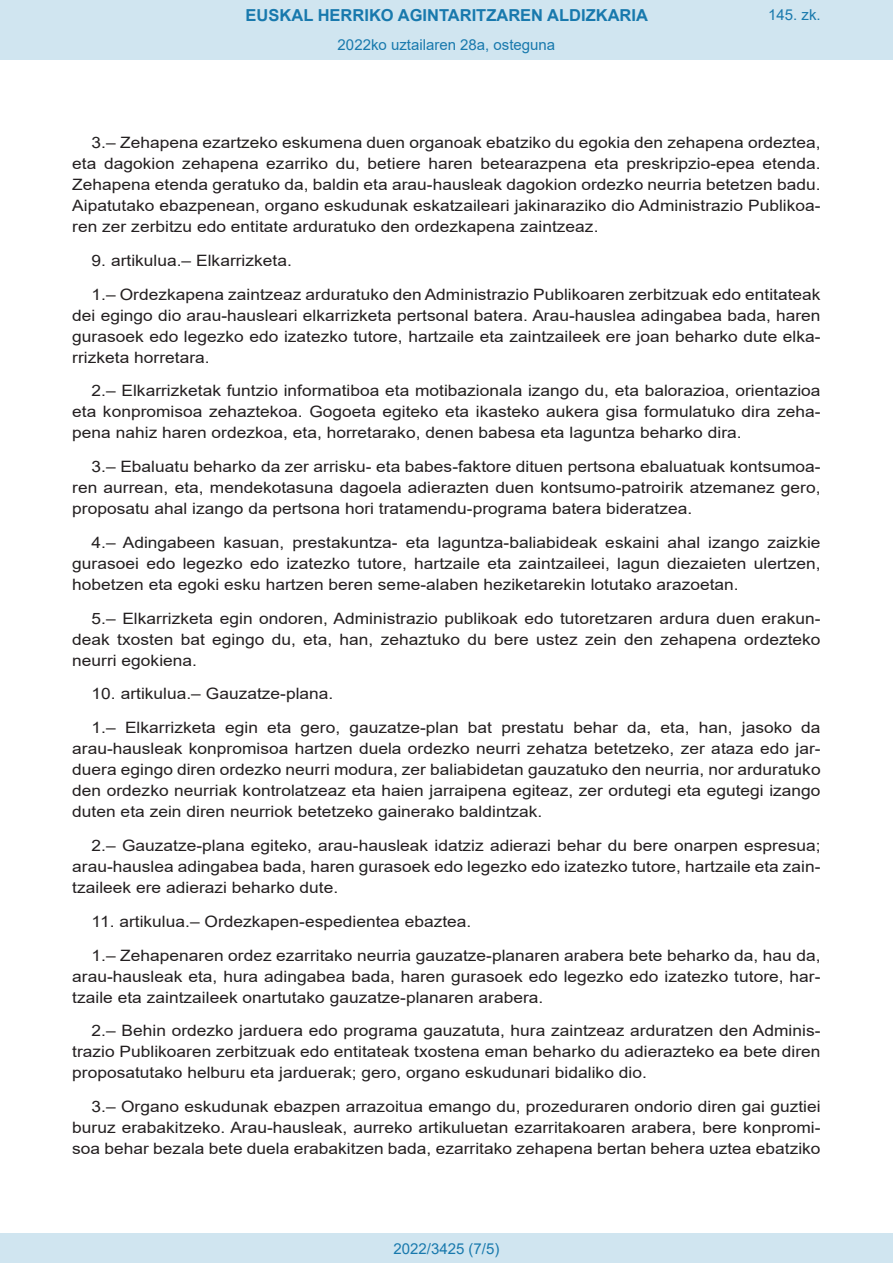
<style>
.page{position:relative;width:893px;height:1263px;background:#fff}
.page>*{position:absolute;margin:0;border:0;box-sizing:border-box;transform-origin:0 0}
.t1{font:700 16.5px "Arial";color:#1879ad}
.BOPVDetalle{font:15.6px/21px "Arial";color:#231f20;text-align:justify;scale:1.11 1}
.Paginacion_Centro{font:15px "Arial";color:#1879ad}
</style>
<div class="page">
<div style="left:0;top:0;width:893px;height:60px;background:#d0e5f0"></div>
<div style="left:0;top:1233px;width:893px;height:30px;background:#d0e5f0"></div>
<p class="t1" style="left:246px;top:3px;width:404px">EUSKAL HERRIKO AGINTARITZAREN ALDIZKARIA</p>
<p class="Paginacion_Centro" style="left:338px;top:35px;width:219px">2022ko uztailaren 28a, osteguna</p>
<p class="Paginacion_Centro" style="left:768px;top:5px;width:54px">145. zk.</p>
<p class="BOPVDetalle" style="left:72px;top:132px;width:676px;text-indent:19px">3.– Zehapena ezartzeko eskumena duen organoak ebatziko du egokia den zehapena ordeztea, eta dagokion zehapena ezarriko du, betiere haren betearazpena eta preskripzio-epea etenda.<br>Zehapena etenda geratuko da, baldin eta arau-hausleak dagokion ordezko neurria betetzen badu.<br>Aipatutako ebazpenean, organo eskudunak eskatzaileari jakinaraziko dio Administrazio Publikoa&shy;ren zer zerbitzu edo entitate arduratuko den ordezkapena zaintzeaz.</p>
<p class="BOPVDetalle" style="left:92px;top:250px;width:182px">9. artikulua.– Elkarrizketa.</p>
<p class="BOPVDetalle" style="left:72px;top:284px;width:676px;text-indent:19px">1.– Ordezkapena zaintzeaz arduratuko den Administrazio Publikoaren zerbitzuak edo entitateak dei egingo dio arau-hausleari elkarrizketa pertsonal batera. Arau-hauslea adingabea bada, haren gurasoek edo legezko edo izatezko tutore, hartzaile eta zaintzaileek ere joan beharko dute elka&shy;rrizketa horretara.</p>
<p class="BOPVDetalle" style="left:72px;top:380px;width:676px;text-indent:19px">2.– Elkarrizketak funtzio informatiboa eta motibazionala izango du, eta balorazioa, orientazioa eta konpromisoa zehaztekoa. Gogoeta egiteko eta ikasteko aukera gisa formulatuko dira zeha&shy;pena nahiz haren ordezkoa, eta, horretarako, denen babesa eta laguntza beharko dira.</p>
<p class="BOPVDetalle" style="left:72px;top:456px;width:676px;text-indent:19px">3.– Ebaluatu beharko da zer arrisku- eta babes-faktore dituen pertsona ebaluatuak kontsumoa&shy;ren aurrean, eta, mendekotasuna dagoela adierazten duen kontsumo-patroirik atzemanez gero, proposatu ahal izango da pertsona hori tratamendu-programa batera bideratzea.</p>
<p class="BOPVDetalle" style="left:72px;top:532px;width:676px;text-indent:19px">4.– Adingabeen kasuan, prestakuntza- eta laguntza-baliabideak eskaini ahal izango zaizkie gurasoei edo legezko edo izatezko tutore, hartzaile eta zaintzaileei, lagun diezaieten ulertzen, hobetzen eta egoki esku hartzen beren seme-alaben heziketarekin lotutako arazoetan.</p>
<p class="BOPVDetalle" style="left:72px;top:608px;width:676px;text-indent:19px">5.– Elkarrizketa egin ondoren, Administrazio publikoak edo tutoretzaren ardura duen erakun&shy;deak txosten bat egingo du, eta, han, zehaztuko du bere ustez zein den zehapena ordezteko neurri egokiena.</p>
<p class="BOPVDetalle" style="left:92px;top:683px;width:219px">10. artikulua.– Gauzatze-plana.</p>
<p class="BOPVDetalle" style="left:72px;top:717px;width:676px;text-indent:19px">1.– Elkarrizketa egin eta gero, gauzatze-plan bat prestatu behar da, eta, han, jasoko da arau-hausleak konpromisoa hartzen duela ordezko neurri zehatza betetzeko, zer ataza edo jar&shy;duera egingo diren ordezko neurri modura, zer baliabidetan gauzatuko den neurria, nor arduratuko den ordezko neurriak kontrolatzeaz eta haien jarraipena egiteaz, zer ordutegi eta egutegi izango duten eta zein diren neurriok betetzeko gainerako baldintzak.</p>
<p class="BOPVDetalle" style="left:72px;top:835px;width:676px;text-indent:19px">2.– Gauzatze-plana egiteko, arau-hausleak idatziz adierazi behar du bere onarpen espresua; arau-hauslea adingabea bada, haren gurasoek edo legezko edo izatezko tutore, hartzaile eta zain&shy;tzaileek ere adierazi beharko dute.</p>
<p class="BOPVDetalle" style="left:92px;top:911px;width:344px">11. artikulua.– Ordezkapen-espedientea ebaztea.</p>
<p class="BOPVDetalle" style="left:72px;top:944px;width:676px;text-indent:19px">1.– Zehapenaren ordez ezarritako neurria gauzatze-planaren arabera bete beharko da, hau da, arau-hausleak eta, hura adingabea bada, haren gurasoek edo legezko edo izatezko tutore, har&shy;tzaile eta zaintzaileek onartutako gauzatze-planaren arabera.</p>
<p class="BOPVDetalle" style="left:72px;top:1020px;width:676px;text-indent:19px">2.– Behin ordezko jarduera edo programa gauzatuta, hura zaintzeaz arduratzen den Adminis&shy;trazio Publikoaren zerbitzuak edo entitateak txostena eman beharko du adierazteko ea bete diren proposatutako helburu eta jarduerak; gero, organo eskudunari bidaliko dio.</p>
<p class="BOPVDetalle" style="left:72px;top:1096px;width:676px;text-indent:19px">3.– Organo eskudunak ebazpen arrazoitua emango du, prozeduraren ondorio diren gai guztiei buruz erabakitzeko. Arau-hausleak, aurreko artikuluetan ezarritakoaren arabera, bere konpromi&shy;soa behar bezala bete duela erabakitzen bada, ezarritako zehapena bertan behera uztea ebatziko</p>
<p class="Paginacion_Centro" style="left:393px;top:1238px;width:107px">2022/3425 (7/5)</p>
</div>
